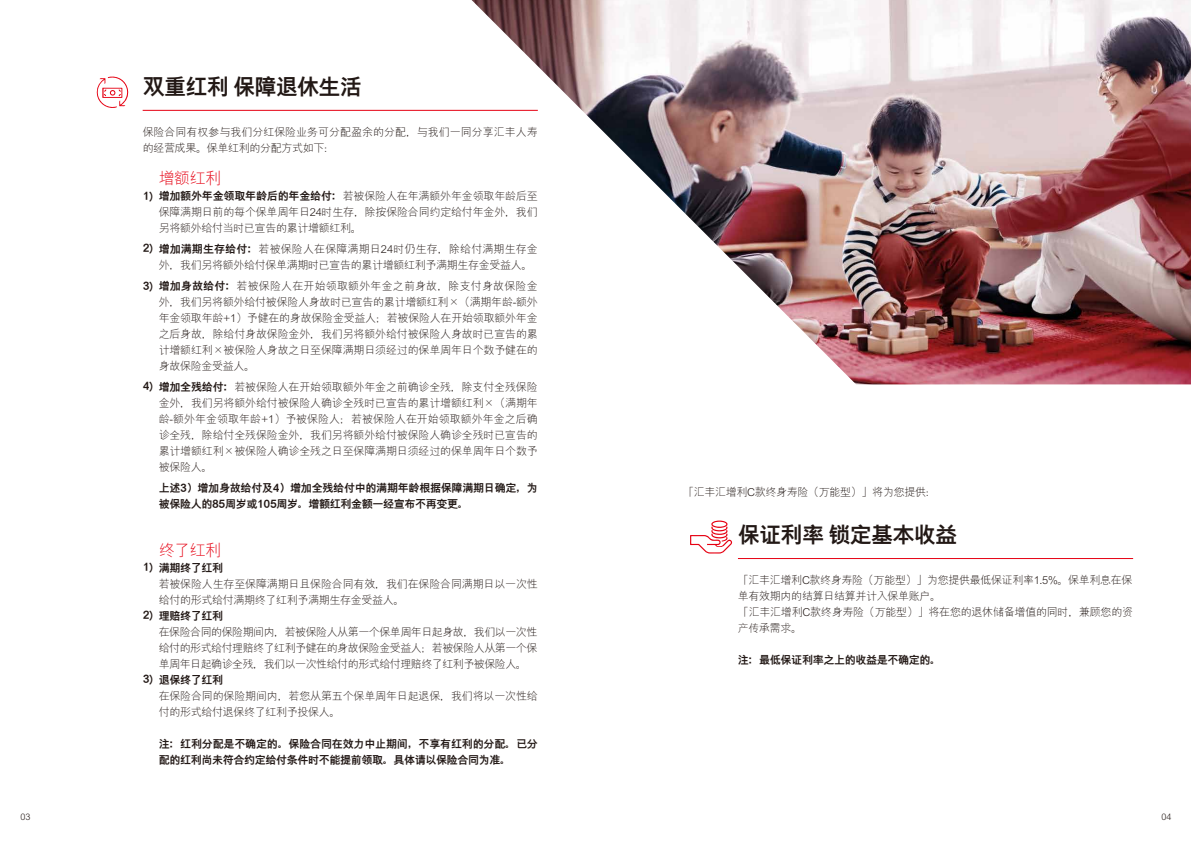
<style>
.page{position:relative;width:1191px;height:842px;background:#fff}
.page>*{position:absolute;margin:0;border:0;box-sizing:border-box;transform-origin:0 0}
.t1{font:800 22px "M Hei PR Cfor HSBC";letter-spacing:-.03em;color:#221815}
.t2{font:300 16px "M Hei PR Cfor HSBC";letter-spacing:-.03em;color:#e60012}
.t3{font:300 11px/16px "M Hei PR Cfor HSBC";letter-spacing:-.02em;color:#221815}
.t4{font:800 11px/16px "M Hei PR Cfor HSBC";letter-spacing:-.03em;color:#221815}
.t5{font:300 9px "M Hei PR Cfor HSBC";color:#221815}
.s1{font-weight:800}
</style>
<div class="page">
<hr style="left:143px;top:110px;width:395px;height:1px;background:#e60012">
<svg style="left:96px;top:76px;width:33px;height:32px"></svg>
<hr style="left:738px;top:558px;width:395px;height:1px;background:#e60012">
<svg style="left:690px;top:520px;width:42px;height:34px"></svg>
<img style="left:471px;top:0;width:720px;height:384px">
<h1 class="t1" style="left:143px;top:75px;width:221px">双重红利 保障退休生活</h1>
<p class="t3" style="left:143px;top:123px;width:396px">保险合同有权参与我们分红保险业务可分配盈余的分配，与我们一同分享汇丰人寿的经营成果。保单红利的分配方式如下：</p>
<h2 class="t2" style="left:159px;top:170px;width:64px">增额红利</h2>
<p class="t3" style="left:159px;top:187px;width:381px;text-align:justify"><span class="s1">增加额外年金领取年龄后的年金给付：</span>若被保险人在年满额外年金领取年龄后至保障满期日前的每个保单周年日24时生存，除按保险合同约定给付年金外，我们另将额外给付当时已宣告的累计增额红利。</p>
<p class="t3" style="left:159px;top:240px;width:381px"><span class="s1">增加满期生存给付：</span>若被保险人在保障满期日24时仍生存，除给付满期生存金外，我们另将额外给付保单满期时已宣告的累计增额红利予满期生存金受益人。</p>
<p class="t3" style="left:159px;top:277px;width:381px;text-align:justify"><span class="s1">增加身故给付：</span>若被保险人在开始领取额外年金之前身故，除支付身故保险金外，我们另将额外给付被保险人身故时已宣告的累计增额红利×（满期年龄-额外年金领取年龄+1）予健在的身故保险金受益人；若被保险人在开始领取额外年金之后身故，除给付身故保险金外，我们另将额外给付被保险人身故时已宣告的累计增额红利×被保险人身故之日至保障满期日须经过的保单周年日个数予健在的身故保险金受益人。</p>
<p class="t3" style="left:159px;top:378px;width:381px;text-align:justify"><span class="s1">增加全残给付：</span>若被保险人在开始领取额外年金之前确诊全残，除支付全残保险金外，我们另将额外给付被保险人确诊全残时已宣告的累计增额红利×（满期年龄-额外年金领取年龄+1）予被保险人；若被保险人在开始领取额外年金之后确诊全残，除给付全残保险金外，我们另将额外给付被保险人确诊全残时已宣告的累计增额红利×被保险人确诊全残之日至保障满期日须经过的保单周年日个数予被保险人。</p>
<p class="t4" style="left:159px;top:479px;width:381px">上述3）增加身故给付及4）增加全残给付中的满期年龄根据保障满期日确定，为被保险人的85周岁或105周岁。增额红利金额一经宣布不再变更。</p>
<h2 class="t2" style="left:159px;top:542px;width:64px">终了红利</h2>
<p class="t4" style="left:159px;top:559px;width:66px">满期终了红利</p>
<p class="t3" style="left:159px;top:575px;width:381px">若被保险人生存至保障满期日且保险合同有效，我们在保险合同满期日以一次性给付的形式给付满期终了红利予满期生存金受益人。</p>
<p class="t4" style="left:159px;top:607px;width:66px">理赔终了红利</p>
<p class="t3" style="left:159px;top:623px;width:380px;text-align:justify">在保险合同的保险期间内，若被保险人从第一个保单周年日起身故，我们以一次性给付的形式给付理赔终了红利予健在的身故保险金受益人；若被保险人从第一个保单周年日起确诊全残，我们以一次性给付的形式给付理赔终了红利予被保险人。</p>
<p class="t4" style="left:159px;top:671px;width:66px">退保终了红利</p>
<p class="t3" style="left:159px;top:687px;width:381px">在保险合同的保险期间内，若您从第五个保单周年日起退保，我们将以一次性给付的形式给付退保终了红利予投保人。</p>
<p class="t4" style="left:159px;top:735px;width:381px">注：红利分配是不确定的。保险合同在效力中止期间，不享有红利的分配。已分配的红利尚未符合约定给付条件时不能提前领取。具体请以保险合同为准。</p>
<p class="t4" style="left:143px;top:187px;width:12px">1)</p>
<p class="t4" style="left:143px;top:239px;width:12px">2)</p>
<p class="t4" style="left:143px;top:277px;width:12px">3)</p>
<p class="t4" style="left:143px;top:377px;width:12px">4)</p>
<p class="t4" style="left:143px;top:559px;width:12px">1)</p>
<p class="t4" style="left:143px;top:607px;width:12px">2)</p>
<p class="t4" style="left:143px;top:671px;width:12px">3)</p>
<p class="t3" style="left:683px;top:484px;width:255px">「汇丰汇增利C款终身寿险（万能型）」将为您提供：</p>
<h1 class="t1" style="left:738px;top:524px;width:221px">保证利率 锁定基本收益</h1>
<p class="t3" style="left:738px;top:571px;width:397px">「汇丰汇增利C款终身寿险（万能型）」为您提供最低保证利率1.5%。保单利息在保单有效期内的结算日结算并计入保单账户。<br>「汇丰汇增利C款终身寿险（万能型）」将在您的退休储备增值的同时，兼顾您的资产传承需求。</p>
<p class="t4" style="left:738px;top:651px;width:205px">注：最低保证利率之上的收益是不确定的。</p>
<p class="t5" style="left:20px;top:812px;width:12px">03</p>
<p class="t5" style="left:1161px;top:812px;width:12px">04</p>
</div>
